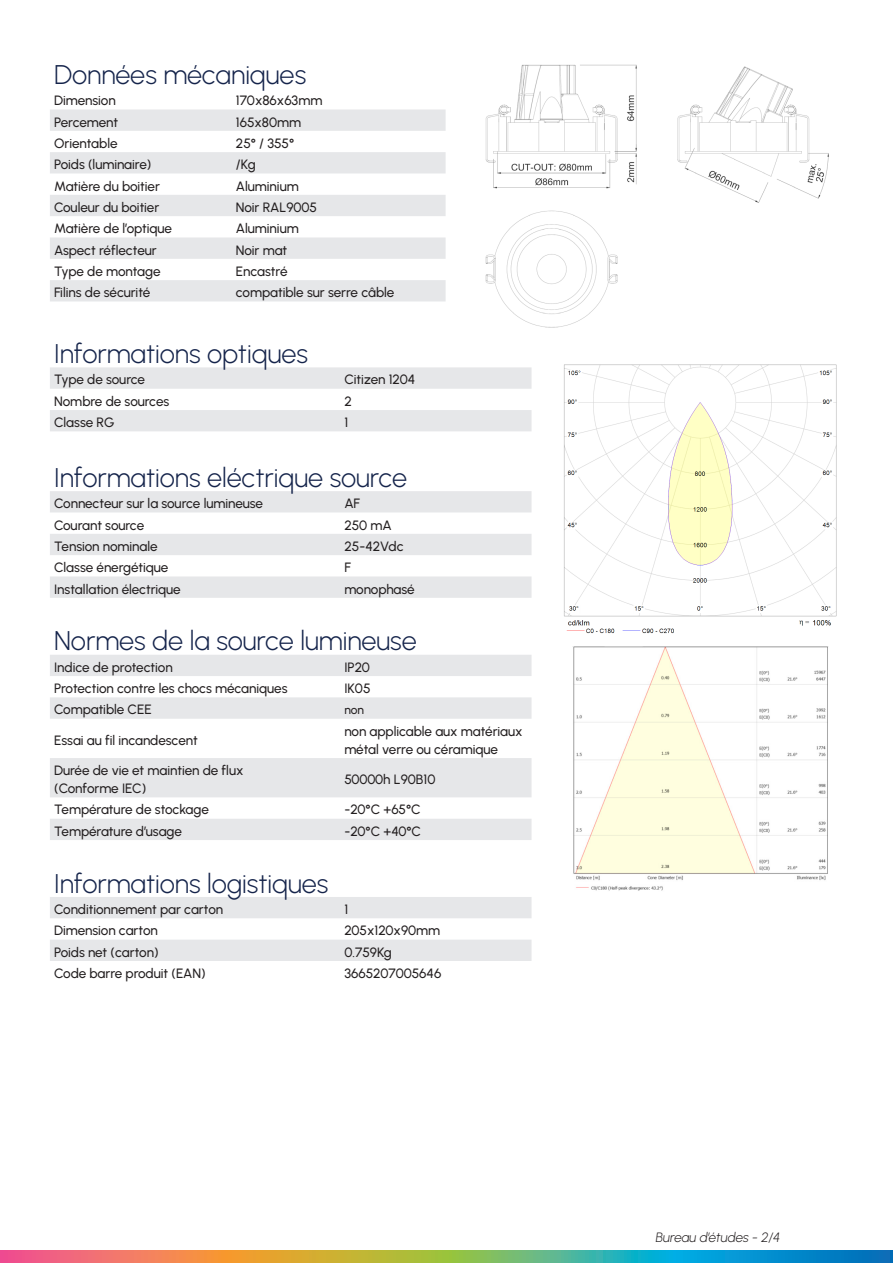
<style>
.page{position:relative;width:893px;height:1263px;background:#fff}
.page>*{position:absolute;margin:0;border:0;box-sizing:border-box;transform-origin:0 0}
.t1{font:300 27px "Urbanist";letter-spacing:-.005em;color:#15244b}
.Texte_courant{font:500 13.5px/18px "Urbanist";letter-spacing:-.005em;color:#231f20}
.Texte_courant-2{font:italic 300 13.5px "Urbanist";color:#231f20}
.Texte_courant-3{font:500 12px "Urbanist";color:#231f20}
</style>
<div class="page">
<img style="left:485px;top:64px;width:344px;height:264px">
<svg style="left:50px;top:367px;width:481px;height:64px"></svg>
<div style="left:50px;top:491px;width:481px;height:21px;background:#e6e7e9"></div>
<svg style="left:50px;top:534px;width:481px;height:427px"></svg>
<img style="left:564px;top:364px;width:273px;height:270px">
<img style="left:572px;top:646px;width:256px;height:245px">
<svg style="left:50px;top:109px;width:396px;height:192px;fill:#e6e7e9"></svg>
<svg style="left:0;top:1250px;width:893px;height:13px;background:#849a7e"></svg>
<p class="t1" style="left:54px;top:57px;width:254px">Données mécaniques</p>
<p class="Texte_courant" style="left:54px;top:91px;width:63px">Dimension</p>
<p class="Texte_courant" style="left:236px;top:91px;width:88px">170x86x63mm</p>
<p class="Texte_courant" style="left:54px;top:112px;width:66px">Percement</p>
<p class="Texte_courant" style="left:236px;top:112px;width:67px">165x80mm</p>
<p class="Texte_courant" style="left:54px;top:134px;width:65px">Orientable</p>
<p class="Texte_courant" style="left:236px;top:134px;width:60px">25° / 355°</p>
<p class="Texte_courant" style="left:54px;top:155px;width:99px">Poids (luminaire)</p>
<p class="Texte_courant" style="left:236px;top:155px;width:21px">/Kg</p>
<p class="Texte_courant" style="left:54px;top:176px;width:107px">Matière du boitier</p>
<p class="Texte_courant" style="left:236px;top:176px;width:64px">Aluminium</p>
<p class="Texte_courant" style="left:54px;top:198px;width:107px">Couleur du boitier</p>
<p class="Texte_courant" style="left:236px;top:198px;width:83px">Noir RAL9005</p>
<p class="Texte_courant" style="left:54px;top:219px;width:119px">Matière de l’optique</p>
<p class="Texte_courant" style="left:236px;top:219px;width:64px">Aluminium</p>
<p class="Texte_courant" style="left:54px;top:240px;width:104px">Aspect réflecteur</p>
<p class="Texte_courant" style="left:236px;top:240px;width:53px">Noir mat</p>
<p class="Texte_courant" style="left:54px;top:262px;width:108px">Type de montage</p>
<p class="Texte_courant" style="left:236px;top:262px;width:53px">Encastré</p>
<p class="Texte_courant" style="left:54px;top:283px;width:98px">Filins de sécurité</p>
<p class="Texte_courant" style="left:236px;top:283px;width:160px">compatible sur serre câble</p>
<p class="t1" style="left:54px;top:336px;width:255px">Informations optiques</p>
<p class="Texte_courant" style="left:54px;top:370px;width:92px">Type de source</p>
<p class="Texte_courant" style="left:344px;top:370px;width:72px">Citizen 1204</p>
<p class="Texte_courant" style="left:54px;top:392px;width:117px">Nombre de sources</p>
<p class="Texte_courant" style="left:344px;top:392px;width:9px">2</p>
<p class="Texte_courant" style="left:54px;top:413px;width:62px">Classe RG</p>
<p class="Texte_courant" style="left:344px;top:413px;width:5px">1</p>
<p class="t1" style="left:54px;top:460px;width:354px">Informations eléctrique source</p>
<p class="Texte_courant" style="left:54px;top:494px;width:210px">Connecteur sur la source lumineuse</p>
<p class="Texte_courant" style="left:344px;top:494px;width:17px">AF</p>
<p class="Texte_courant" style="left:54px;top:515px;width:92px">Courant source</p>
<p class="Texte_courant" style="left:344px;top:515px;width:49px">250 mA</p>
<p class="Texte_courant" style="left:54px;top:537px;width:105px">Tension nominale</p>
<p class="Texte_courant" style="left:344px;top:537px;width:61px">25-42Vdc</p>
<p class="Texte_courant" style="left:54px;top:558px;width:116px">Classe énergétique</p>
<p class="Texte_courant" style="left:344px;top:558px;width:8px">F</p>
<p class="Texte_courant" style="left:54px;top:579px;width:128px">Installation électrique</p>
<p class="Texte_courant" style="left:344px;top:579px;width:72px">monophasé</p>
<p class="t1" style="left:54px;top:624px;width:364px">Normes de la source lumineuse</p>
<p class="Texte_courant" style="left:54px;top:658px;width:120px">Indice de protection</p>
<p class="Texte_courant" style="left:344px;top:658px;width:27px">IP20</p>
<p class="Texte_courant" style="left:54px;top:679px;width:235px">Protection contre les chocs mécaniques</p>
<p class="Texte_courant" style="left:344px;top:679px;width:28px">IK05</p>
<p class="Texte_courant" style="left:54px;top:700px;width:99px">Compatible CEE</p>
<p class="Texte_courant-3" style="left:344px;top:701px;width:21px">non</p>
<p class="Texte_courant" style="left:54px;top:731px;width:145px">Essai au fil incandescent</p>
<p class="Texte_courant" style="left:344px;top:722px;width:180px">non applicable aux matériaux métal verre ou céramique</p>
<p class="Texte_courant" style="left:54px;top:761px;width:191px">Durée de vie et maintien de flux</p>
<p class="Texte_courant" style="left:54px;top:779px;width:94px">(Conforme IEC)</p>
<p class="Texte_courant" style="left:344px;top:770px;width:93px">50000h L90B10</p>
<p class="Texte_courant" style="left:54px;top:800px;width:156px">Température de stockage</p>
<p class="Texte_courant" style="left:344px;top:800px;width:78px">-20°C +65°C</p>
<p class="Texte_courant" style="left:54px;top:822px;width:129px">Température d’usage</p>
<p class="Texte_courant" style="left:344px;top:822px;width:78px">-20°C +40°C</p>
<p class="t1" style="left:54px;top:866px;width:276px">Informations logistiques</p>
<p class="Texte_courant" style="left:54px;top:900px;width:171px">Conditionnement par carton</p>
<p class="Texte_courant" style="left:344px;top:900px;width:5px">1</p>
<p class="Texte_courant" style="left:54px;top:921px;width:105px">Dimension carton</p>
<p class="Texte_courant" style="left:344px;top:921px;width:97px">205x120x90mm</p>
<p class="Texte_courant" style="left:54px;top:942px;width:106px">Poids net (carton)</p>
<p class="Texte_courant" style="left:344px;top:942px;width:49px">0.759Kg</p>
<p class="Texte_courant" style="left:54px;top:964px;width:153px">Code barre produit (EAN)</p>
<p class="Texte_courant" style="left:344px;top:964px;width:98px">3665207005646</p>
<p class="Texte_courant-2" style="left:656px;top:1228px;width:126px">Bureau d’études - 2/4</p>
</div>
